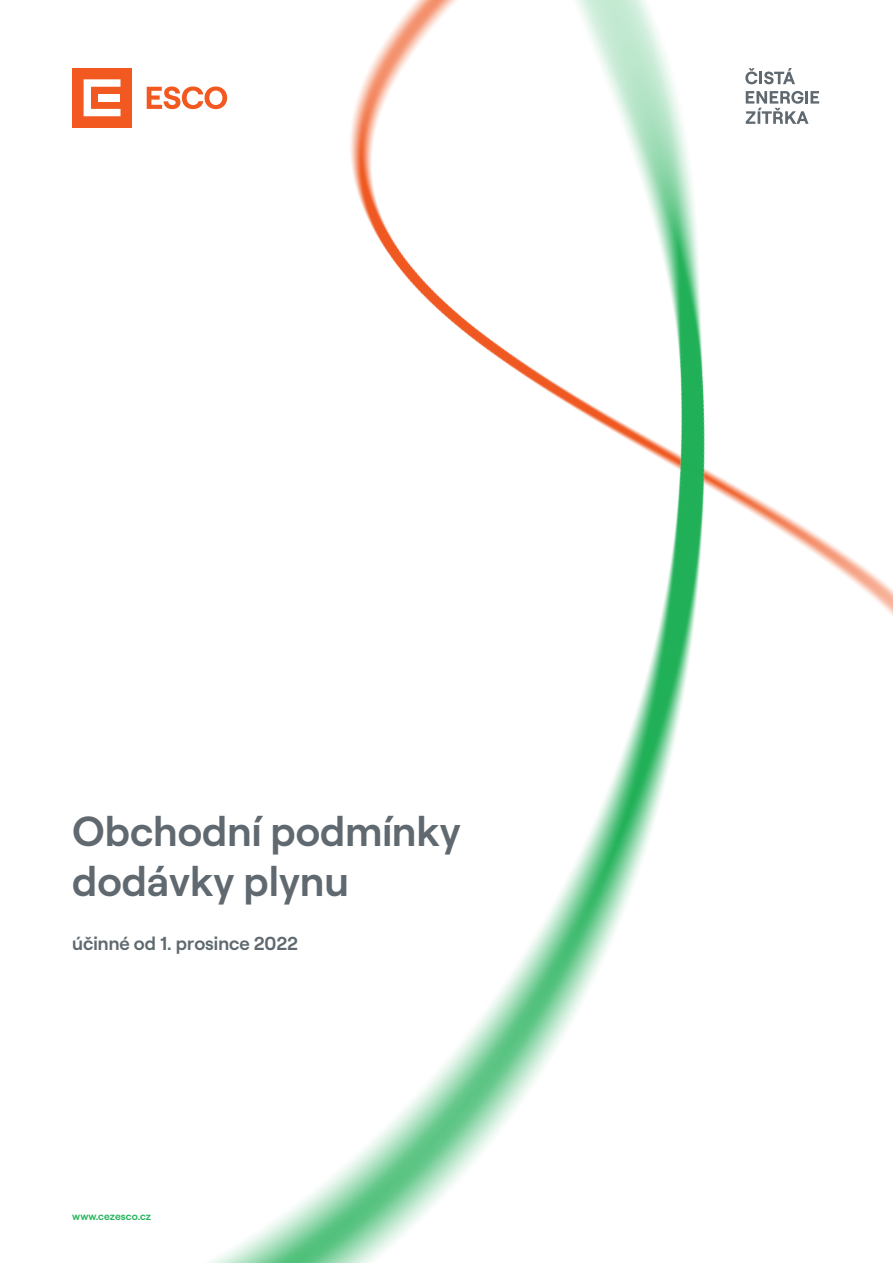
<style>
.page{position:relative;width:893px;height:1263px;background:#fff}
.page>*{position:absolute;margin:0;border:0;box-sizing:border-box;transform-origin:0 0}
.t1{font:600 42px/49.8px "Roobert CEZ";color:#5f696f}
.t2{font:600 18.75px "Roobert CEZ";color:#5f696f}
.t3{font:600 10.5px "Roobert CEZ";letter-spacing:.01em;color:#21b259}
</style>
<div class="page">
<img style="left:192px;top:0;width:648px;height:1263px">
<svg style="left:745px;top:68px;width:50px;height:16px"></svg>
<svg style="left:746px;top:91px;width:73px;height:33px"></svg>
<svg style="left:147px;top:86px;width:80px;height:23px"></svg>
<div style="left:72px;top:68px;width:60px;height:60px;background:#f15921"></div>
<svg style="left:84px;top:79px;width:37px;height:37px"></svg>
<p class="t1" style="left:72px;top:803px;width:390px">Obchodní podmínky dodávky plynu</p>
<p class="t2" style="left:72px;top:929px;width:227px">účinné od 1. prosince 2022</p>
<p class="t3" style="left:72px;top:1209px;width:80px">www.cezesco.cz</p>
</div>
